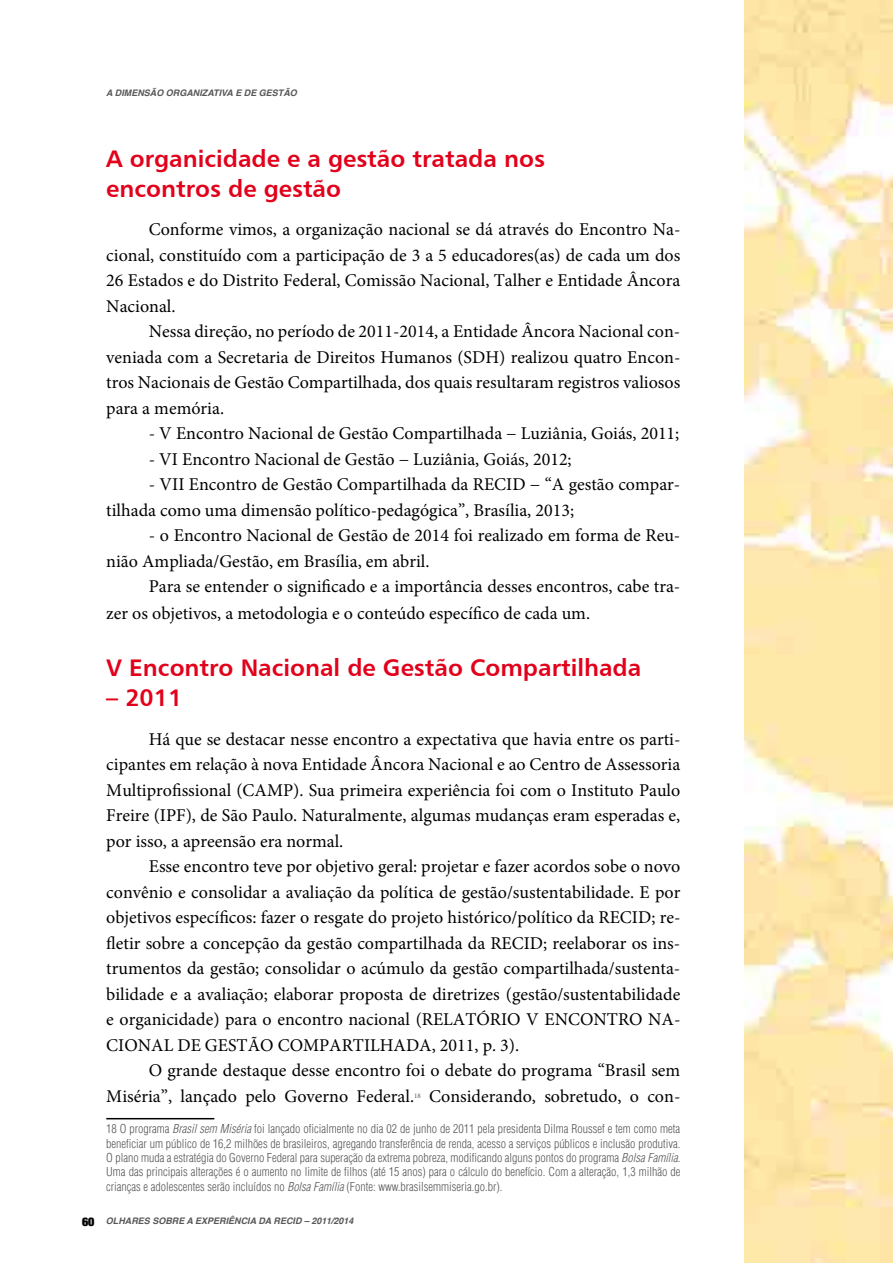
<style>
.page{position:relative;width:893px;height:1263px;background:#fff}
.page>*{position:absolute;margin:0;border:0;box-sizing:border-box;transform-origin:0 0}
.t1{font:24px/30px "Humanist 777 BT Bold B";color:#e2001a}
.t2{font:18px/25.5px "Minion Pro";color:#000;text-align:justify}
.t3{font:300 condensed 12px/14.4px "Helvetica";color:#58585a;text-align:justify}
.t4{font:italic 700 9px "Helvetica";color:#58585a}
.t5{font:7.05px "Minion Pro";color:#58585a}
.s1{font-style:italic}
.s2{font-family:"Helvetica Neue LT Std";font-weight:900;font-style:normal;font-stretch:condensed;font-size:12px;color:#000}
</style>
<div class="page">
<hr style="left:106px;top:1118px;width:108px;height:1px;background:#000">
<img style="left:744px;top:0;width:149px;height:1263px">
<p class="t4" style="left:106px;top:86px;width:192px">A DIMENSÃO ORGANIZATIVA E DE GESTÃO</p>
<h1 class="t1" style="left:106px;top:143px;width:440px">A organicidade e a gestão tratada nos encontros de gestão</h1>
<p class="t2" style="left:106px;top:217px;width:576px;text-indent:43px">Conforme vimos, a organização nacional se dá através do Encontro Na&shy;cional, constituído com a participação de 3 a 5 educadores(as) de cada um dos 26 Estados e do Distrito Federal, Comissão Nacional, Talher e Entidade Âncora Nacional.</p>
<p class="t2" style="left:106px;top:319px;width:576px;text-indent:43px">Nessa direção, no período de 2011-2014, a Entidade Âncora Nacional con&shy;veniada com a Secretaria de Direitos Humanos (SDH) realizou quatro Encon&shy;tros Nacionais de Gestão Compartilhada, dos quais resultaram registros valiosos para a memória.</p>
<p class="t2" style="left:149px;top:421px;width:532px">- V Encontro Nacional de Gestão Compartilhada − Luziânia, Goiás, 2011;</p>
<p class="t2" style="left:149px;top:446px;width:424px">- VI Encontro Nacional de Gestão − Luziânia, Goiás, 2012;</p>
<p class="t2" style="left:106px;top:472px;width:575px;text-indent:43px">- VII Encontro de Gestão Compartilhada da RECID − “A gestão compar&shy;tilhada como uma dimensão político-pedagógica”, Brasília, 2013;</p>
<p class="t2" style="left:106px;top:523px;width:576px;text-indent:43px">- o Encontro Nacional de Gestão de 2014 foi realizado em forma de Reu&shy;nião Ampliada/Gestão, em Brasília, em abril.</p>
<p class="t2" style="left:106px;top:573px;width:576px;line-height:27px;text-indent:43px">Para se entender o significado e a importância desses encontros, cabe tra&shy;zer os objetivos, a metodologia e o conteúdo específico de cada um.</p>
<h1 class="t1" style="left:106px;top:652px;width:536px">V Encontro Nacional de Gestão Compartilhada</h1>
<h1 class="t1" style="left:106px;top:682px;width:78px">– 2011</h1>
<p class="t2" style="left:106px;top:726px;width:576px;text-indent:43px">Há que se destacar nesse encontro a expectativa que havia entre os parti&shy;cipantes em relação à nova Entidade Âncora Nacional e ao Centro de Assessoria Multiprofissional (CAMP). Sua primeira experiência foi com o Instituto Paulo Freire (IPF), de São Paulo. Naturalmente, algumas mudanças eram esperadas e, por isso, a apreensão era normal.</p>
<p class="t2" style="left:106px;top:854px;width:576px;text-indent:43px">Esse encontro teve por objetivo geral: projetar e fazer acordos sobe o novo convênio e consolidar a avaliação da política de gestão/sustentabilidade. E por objetivos específicos: fazer o resgate do projeto histórico/político da RECID; re&shy;fletir sobre a concepção da gestão compartilhada da RECID; reelaborar os ins&shy;trumentos da gestão; consolidar o acúmulo da gestão compartilhada/sustenta&shy;bilidade e a avaliação; elaborar proposta de diretrizes (gestão/sustentabilidade e organicidade) para o encontro nacional (RELATÓRIO V ENCONTRO NA-CIONAL DE GESTÃO COMPARTILHADA, 2011, p. 3).</p>
<p class="t2" style="left:106px;top:1058px;width:576px;text-indent:43px">O grande destaque desse encontro foi o debate do programa “Brasil sem<br>Miséria”, lançado pelo Governo Federal.</p>
<p class="t5" style="left:414px;top:1091px;width:8px">18</p>
<p class="t2" style="left:429px;top:1083px;width:253px">Considerando, sobretudo, o con-</p>
<p class="t3" style="left:106px;top:1121px;width:576px">18 O programa <span class="s1">Brasil sem Miséria</span> foi lançado oficialmente no dia 02 de junho de 2011 pela presidenta Dilma Roussef e tem como meta beneficiar um público de 16,2 milhões de brasileiros, agregando transferência de renda, acesso a serviços públicos e inclusão produtiva.<br>O plano muda a estratégia do Governo Federal para superação da extrema pobreza, modificando alguns pontos do programa <span class="s1">Bolsa Família</span>.<br>Uma das principais alterações é o aumento no limite de filhos (até 15 anos) para o cálculo do benefício. Com a alteração, 1,3 milhão de crianças e adolescentes serão incluídos no <span class="s1">Bolsa Família</span> (Fonte: www.brasilsemmiseria.go.br).</p>
<p class="t4" style="left:82px;top:1213px;width:273px"><span class="s2">60</span> OLHARES SOBRE A EXPERIÊNCIA DA RECID – 2011/2014</p>
</div>
